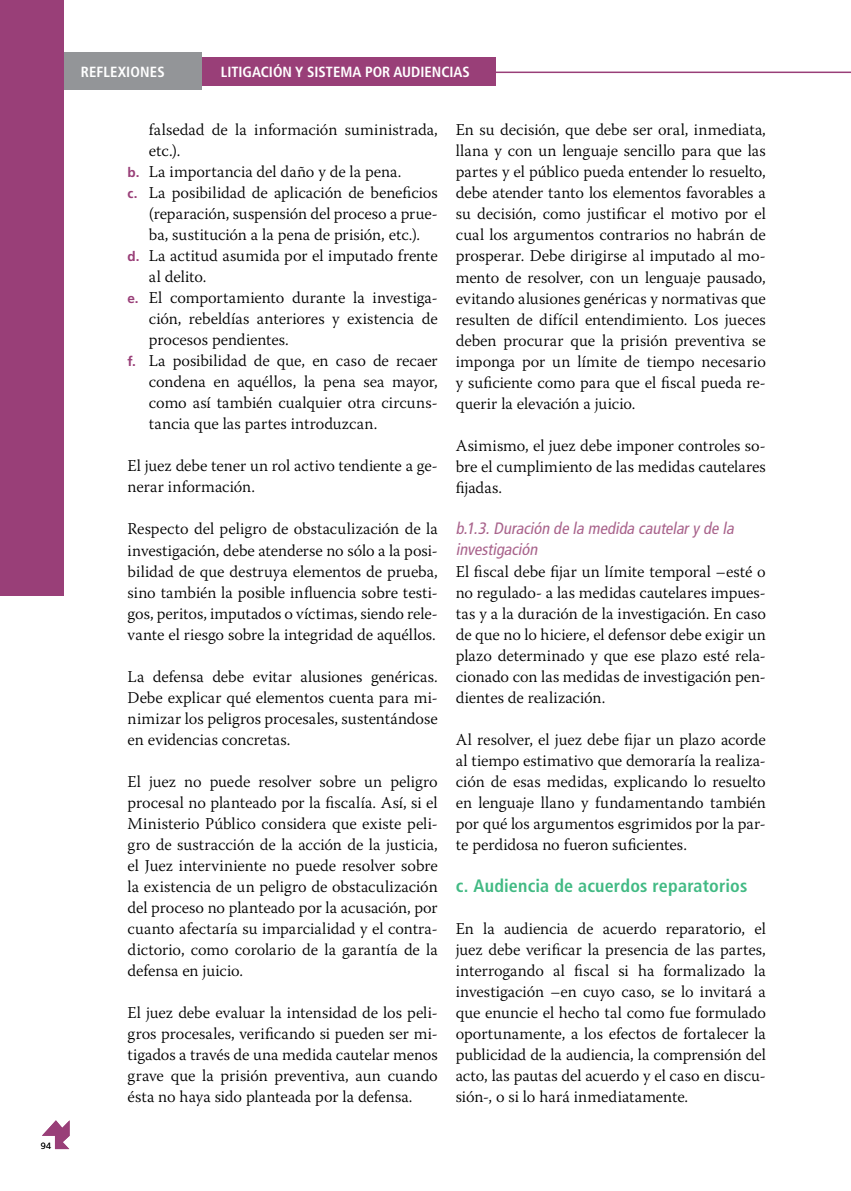
<style>
.page{position:relative;width:851px;height:1191px;background:#fff}
.page>*{position:absolute;margin:0;border:0;box-sizing:border-box;transform-origin:0 0}
.t1{font:700 condensed 18px "Frutiger LT Std";letter-spacing:.01em;color:#42ba84}
.t2{font:300 16.5px/21px "Warnock Pro";color:#000;text-align:justify}
.t3{font:italic condensed 16.5px/21px "Frutiger LT Std";color:#a8628b}
.t4{font:700 condensed 14.7px "Frutiger LT Std";color:#fff}
.t5{font:300 9px "Frutiger LT Std";color:#000}
.s1{font-family:"Frutiger LT Std";font-weight:700;font-size:13.5px;color:#993f78}
</style>
<div class="page">
<hr style="left:0;top:72px;width:850px;height:1px;background:#993f78">
<svg style="left:42px;top:1120px;width:28px;height:29px"></svg>
<div style="left:130px;top:57px;width:366px;height:29px;background:#993f78"></div>
<div style="left:44px;top:53px;width:158px;height:37px;background:#939598"></div>
<div style="left:0;top:0;width:64px;height:595px;background:#993f78"></div>
<p class="t5" style="left:41px;top:1140px;width:12px">94</p>
<p class="t4" style="left:81px;top:63px;width:85px">REFLEXIONES</p>
<p class="t4" style="left:221px;top:63px;width:250px">LITIGACIÓN Y SISTEMA POR AUDIENCIAS</p>
<p class="t2" style="left:149px;top:119px;width:290px">falsedad de la información suministrada,</p>
<p class="t2" style="left:149px;top:140px;width:33px">etc.).</p>
<p class="t2" style="left:128px;top:161px;width:275px"><span class="s1">b.</span> La importancia del daño y de la pena.</p>
<p class="t2" style="left:128px;top:182px;width:311px"><span class="s1">c.</span> La posibilidad de aplicación de beneficios</p>
<p class="t2" style="left:149px;top:203px;width:290px">(reparación, suspensión del proceso a prue-</p>
<p class="t2" style="left:149px;top:224px;width:273px">ba, sustitución a la pena de prisión, etc.).</p>
<p class="t2" style="left:128px;top:245px;width:311px"><span class="s1">d.</span> La actitud asumida por el imputado frente</p>
<p class="t2" style="left:149px;top:266px;width:59px">al delito.</p>
<p class="t2" style="left:128px;top:287px;width:311px"><span class="s1">e.</span> El comportamiento durante la investiga-</p>
<p class="t2" style="left:149px;top:308px;width:290px">ción, rebeldías anteriores y existencia de</p>
<p class="t2" style="left:149px;top:329px;width:141px">procesos pendientes.</p>
<p class="t2" style="left:128px;top:350px;width:311px"><span class="s1">f.</span> La posibilidad de que, en caso de recaer</p>
<p class="t2" style="left:149px;top:371px;width:290px">condena en aquéllos, la pena sea mayor,</p>
<p class="t2" style="left:149px;top:392px;width:290px">como así también cualquier otra circuns-</p>
<p class="t2" style="left:149px;top:413px;width:230px">tancia que las partes introduzcan.</p>
<p class="t2" style="left:128px;top:455px;width:311px">El juez debe tener un rol activo tendiente a ge&shy;nerar información.</p>
<p class="t2" style="left:128px;top:518px;width:311px">Respecto del peligro de obstaculización de la investigación, debe atenderse no sólo a la posi&shy;bilidad de que destruya elementos de prueba, sino también la posible influencia sobre testi&shy;gos, peritos, imputados o víctimas, siendo rele&shy;vante el riesgo sobre la integridad de aquéllos.</p>
<p class="t2" style="left:128px;top:665px;width:311px">La defensa debe evitar alusiones genéricas.<br>Debe explicar qué elementos cuenta para mi&shy;nimizar los peligros procesales, sustentándose en evidencias concretas.</p>
<p class="t2" style="left:128px;top:770px;width:311px">El juez no puede resolver sobre un peligro procesal no planteado por la fiscalía. Así, si el Ministerio Público considera que existe peli&shy;gro de sustracción de la acción de la justicia, el Juez interviniente no puede resolver sobre la existencia de un peligro de obstaculización del proceso no planteado por la acusación, por cuanto afectaría su imparcialidad y el contra&shy;dictorio, como corolario de la garantía de la defensa en juicio.</p>
<p class="t2" style="left:128px;top:1001px;width:311px">El juez debe evaluar la intensidad de los peli&shy;gros procesales, verificando si pueden ser mi&shy;tigados a través de una medida cautelar menos grave que la prisión preventiva, aun cuando ésta no haya sido planteada por la defensa.</p>
<p class="t2" style="left:455px;top:119px;width:311px">En su decisión, que debe ser oral, inmediata, llana y con un lenguaje sencillo para que las partes y el público pueda entender lo resuelto, debe atender tanto los elementos favorables a su decisión, como justificar el motivo por el cual los argumentos contrarios no habrán de prosperar. Debe dirigirse al imputado al mo&shy;mento de resolver, con un lenguaje pausado, evitando alusiones genéricas y normativas que resulten de difícil entendimiento. Los jueces deben procurar que la prisión preventiva se imponga por un límite de tiempo necesario y suficiente como para que el fiscal pueda re&shy;querir la elevación a juicio.</p>
<p class="t2" style="left:455px;top:434px;width:311px">Asimismo, el juez debe imponer controles so&shy;bre el cumplimiento de las medidas cautelares fijadas.</p>
<p class="t3" style="left:455px;top:518px;width:283px">b.1.3.Duración de la medida cautelary de la investigación</p>
<p class="t2" style="left:455px;top:560px;width:311px">El fiscal debe fijar un límite temporal –esté o no regulado- a las medidas cautelares impues&shy;tas y a la duración de la investigación. En caso de que no lo hiciere, el defensor debe exigir un plazo determinado y que ese plazo esté rela&shy;cionado con las medidas de investigación pen&shy;dientes de realización.</p>
<p class="t2" style="left:455px;top:728px;width:311px">Al resolver, el juez debe fijar un plazo acorde al tiempo estimativo que demoraría la realiza&shy;ción de esas medidas, explicando lo resuelto en lenguaje llano y fundamentando también por qué los argumentos esgrimidos por la par&shy;te perdidosa no fueron suficientes.</p>
<p class="t1" style="left:455px;top:874px;width:293px">c. Audiencia de acuerdos reparatorios</p>
<p class="t2" style="left:455px;top:917px;width:311px">En la audiencia de acuerdo reparatorio, el juez debe verificar la presencia de las partes, interrogando al fiscal si ha formalizado la investigación –en cuyo caso, se lo invitará a que enuncie el hecho tal como fue formulado oportunamente, a los efectos de fortalecer la publicidad de la audiencia, la comprensión del acto, las pautas del acuerdo y el caso en discu&shy;sión-, o si lo hará inmediatamente.</p>
</div>
